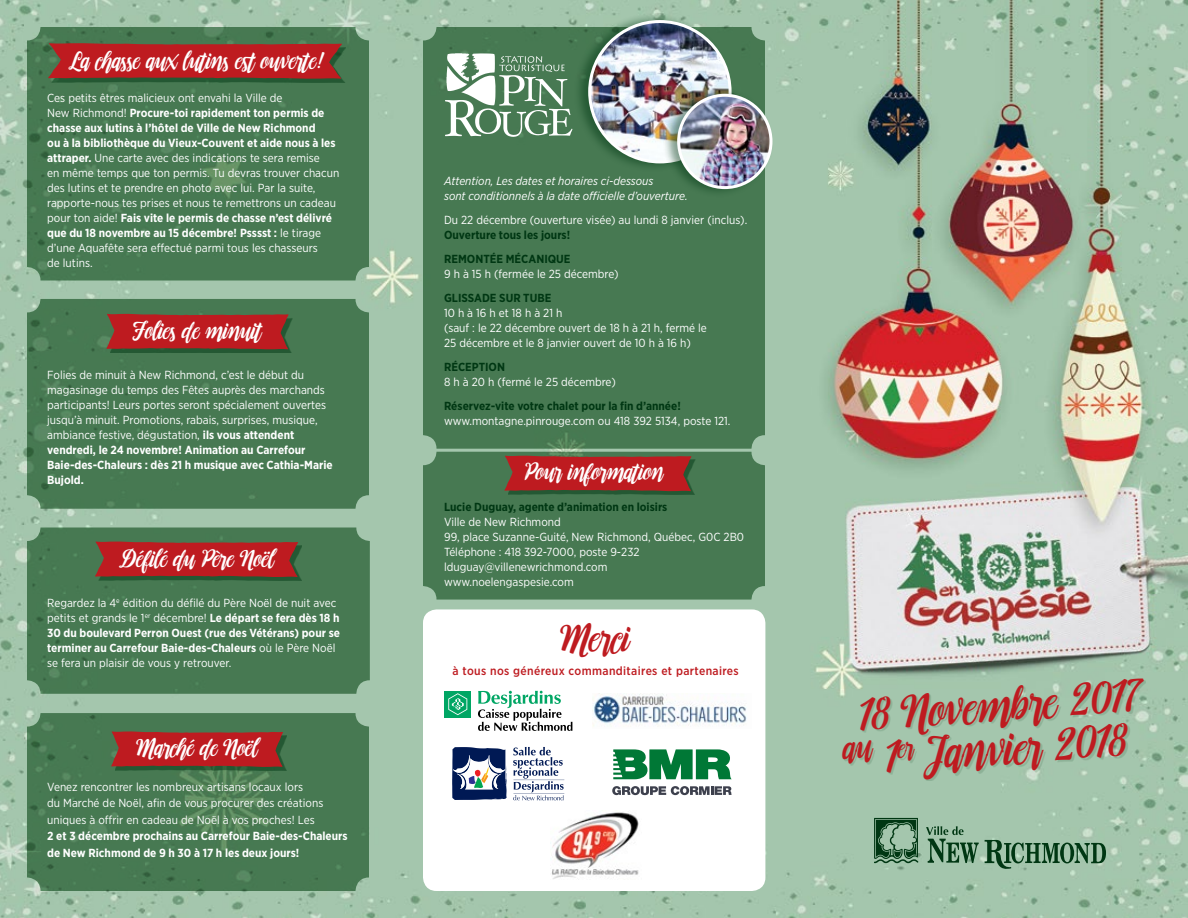
<style>
.page{position:relative;width:1188px;height:918px;background:#fff}
.page>*{position:absolute;margin:0;border:0;box-sizing:border-box;transform-origin:0 0}
.t1{font:41.7px/43.5px "Fonjava";color:#be1b20;text-align:center}
.t2{font:33px "Fonjava";color:#be1b20}
.t3{font:21px "Fonjava";color:#fff}
.t4{font:500 12px "Gotham Narrow";letter-spacing:.03em;color:#be1b20}
.t5{font:11.7px/15px "Gotham Narrow";color:#fff}
.t6{font:700 11.7px/24px "Gotham Narrow";color:#003713}
.t7{font:700 11.7px/16.5px "Gotham Narrow";color:#fff}
.t8{font:italic 11.7px/15px "Gotham Narrow";color:#fff}
.s1{font-weight:700}
.s2{font-size:41.4px}
</style>
<div class="page">
<img style="left:0;top:0;width:1188px;height:918px">
<div style="left:423px;top:27px;width:342px;height:422px;background:#477952;border-radius:14px"></div>
<div style="left:27px;top:299px;width:342px;height:210px;background:#477952;border-radius:14px"></div>
<div style="left:27px;top:27px;width:342px;height:254px;background:#477952;border-radius:14px"></div>
<svg style="left:27px;top:713px;width:342px;height:178px;background:#497a53"></svg>
<div style="left:423px;top:452px;width:342px;height:148px;background:#477952;border-radius:14px"></div>
<div style="left:423px;top:609px;width:342px;height:282px;background:#fff;border-radius:14px"></div>
<div style="left:27px;top:528px;width:343px;height:166px;background:#477952;border-radius:14px"></div>
<div style="left:445px;top:691px;width:26px;height:27px;background:#00a664"></div>
<svg style="left:448px;top:693px;width:19px;height:22px"></svg>
<svg style="left:478px;top:691px;width:94px;height:40px"></svg>
<svg style="left:513px;top:747px;width:51px;height:54px"></svg>
<svg style="left:452px;top:747px;width:55px;height:53px"></svg>
<svg style="left:926px;top:826px;width:53px;height:37px;background:#70997c"></svg>
<svg style="left:985px;top:840px;width:121px;height:30px;background:#6d9579"></svg>
<svg style="left:874px;top:818px;width:44px;height:45px;background:#578365"></svg>
<svg style="left:445px;top:53px;width:127px;height:84px"></svg>
<img style="left:592px;top:694px;width:155px;height:32px">
<img style="left:550px;top:812px;width:89px;height:67px">
<svg style="left:613px;top:749px;width:119px;height:30px"></svg>
<svg style="left:612px;top:786px;width:120px;height:9px"></svg>
<div style="left:52px;top:47px;width:294px;height:36px;background:#003713;opacity:.49"></div>
<svg style="left:48px;top:43px;width:294px;height:36px;background:#b02323"></svg>
<div style="left:110px;top:318px;width:182px;height:35px;background:#003713;opacity:.49"></div>
<svg style="left:106px;top:314px;width:183px;height:35px;background:#b32123"></svg>
<div style="left:115px;top:735px;width:172px;height:36px;background:#003713;opacity:.49"></div>
<svg style="left:111px;top:731px;width:172px;height:36px;background:#b02323"></svg>
<div style="left:508px;top:459px;width:187px;height:36px;background:#003713;opacity:.49"></div>
<svg style="left:504px;top:456px;width:187px;height:35px;background:#b32122"></svg>
<div style="left:99px;top:545px;width:203px;height:36px;background:#003713;opacity:.49"></div>
<svg style="left:95px;top:541px;width:203px;height:36px;background:#b02323"></svg>
<div style="left:573px;top:12px;width:160px;height:160px;background:#003713;opacity:.48"></div>
<img style="left:590px;top:22px;width:140px;height:140px;border-radius:70px">
<div style="left:662px;top:86px;width:112px;height:112px;background:#003713;opacity:.48"></div>
<img style="left:679px;top:95px;width:92px;height:93px;border-radius:46px">
<div style="left:677px;top:94px;width:96px;height:95px;border:3px solid #fff;border-radius:50%"></div>
<div style="left:844px;top:680px;width:302px;height:101px;background:#003713;opacity:.14"></div>
<h3 class="t3" style="left:70px;top:44px;width:257px">La chasse aux lutins est ouverte!</h3>
<p class="t5" style="left:47px;top:90px;width:294px">Ces petits êtres malicieux ont envahi la Ville de<br>New Richmond! <span class="s1">Procure-toi rapidement ton permis de chasse aux lutins à l’hôtel de Ville de New Richmond<br>ou à la bibliothèque du Vieux-Couvent et aide nous à les attraper.</span> Une carte avec des indications te sera remise<br>en même temps que ton permis. Tu devras trouver chacun des lutins et te prendre en photo avec lui. Par la suite, rapporte-nous tes prises et nous te remettrons un cadeau pour ton aide! <span class="s1">Fais vite le permis de chasse n’est délivré que du 18 novembre au 15 décembre! Psssst :</span> le tirage d’une Aquafête sera effectué parmi tous les chasseurs<br>de lutins.</p>
<h3 class="t3" style="left:133px;top:314px;width:135px">Folies de minuit</h3>
<p class="t5" style="left:47px;top:367px;width:287px">Folies de minuit à New Richmond, c’est le début du magasinage du temps des Fêtes auprès des marchands participants! Leurs portes seront spécialement ouvertes jusqu’à minuit. Promotions, rabais, surprises, musique, ambiance festive, dégustation, <span class="s1">ils vous attendent vendredi, le 24 novembre! Animation au Carrefour Baie-des-Chaleurs : dès 21 h musique avec Cathia-Marie Bujold.</span></p>
<h3 class="t3" style="left:120px;top:543px;width:156px">Défilé du Père Noël</h3>
<p class="t5" style="left:47px;top:595px;width:294px">Regardez la 4<sup>e</sup> édition du défilé du Père Noël de nuit avec petits et grands le 1<sup>er</sup> décembre! <span class="s1">Le départ se fera dès 18 h 30 du boulevard Perron Ouest (rue des Vétérans) pour se terminer au Carrefour Baie-des-Chaleurs</span> où le Père Noël se fera un plaisir de vous y retrouver.</p>
<h3 class="t3" style="left:137px;top:732px;width:123px">Marché de Noël</h3>
<p class="t5" style="left:47px;top:778px;width:278px;line-height:16.5px">Venez rencontrer les nombreux artisans locaux lors<br>du Marché de Noël, afin de vous procurer des créations uniques à offrir en cadeau de Noël à vos proches! Les</p>
<p class="t7" style="left:47px;top:828px;width:302px">2 et 3 décembre prochains au Carrefour Baie-des-Chaleurs de New Richmond de 9 h 30 à 17 h les deux jours!</p>
<p class="t8" style="left:444px;top:173px;width:245px">Attention, Les dates et horaires ci-dessous<br>sont conditionnels à la date officielle d’ouverture.</p>
<p class="t5" style="left:444px;top:212px;width:305px">Du 22 décembre (ouverture visée) au lundi 8 janvier (inclus).</p>
<p class="t6" style="left:444px;top:222px;width:128px">Ouverture tous les jours!<br>REMONTÉE MÉCANIQUE</p>
<p class="t5" style="left:444px;top:266px;width:176px">9 h à 15 h (fermée le 25 décembre)</p>
<p class="t6" style="left:444px;top:285px;width:109px">GLISSADE SUR TUBE</p>
<p class="t5" style="left:444px;top:305px;width:264px">10 h à 16 h et 18 h à 21 h<br>(sauf : le 22 décembre ouvert de 18 h à 21 h, fermé le<br>25 décembre et le 8 janvier ouvert de 10 h à 16 h)</p>
<p class="t6" style="left:444px;top:354px;width:63px">RÉCEPTION</p>
<p class="t5" style="left:444px;top:374px;width:173px">8 h à 20 h (fermé le 25 décembre)</p>
<p class="t6" style="left:444px;top:393px;width:238px">Réservez-vite votre chalet pour la fin d’année!</p>
<p class="t5" style="left:444px;top:413px;width:288px">www.montagne.pinrouge.com ou 418 392 5134, poste 121.</p>
<h3 class="t3" style="left:525px;top:456px;width:140px">Pour information</h3>
<p class="t6" style="left:444px;top:495px;width:225px">Lucie Duguay, agente d’animation en loisirs</p>
<p class="t5" style="left:444px;top:514px;width:301px">Ville de New Richmond<br>99, place Suzanne-Guité, New Richmond, Québec, G0C 2B0<br>Téléphone : 418 392-7000, poste 9-232 lduguay@villenewrichmond.com<br>www.noelengaspesie.com</p>
<h2 class="t2" style="left:561px;top:612px;width:70px">Merci</h2>
<p class="t4" style="left:453px;top:663px;width:288px">à tous nos généreux commanditaires et partenaires</p>
<h1 class="t1" style="left:840px;top:695px;width:302px;rotate:-4deg"><span class="s2">18</span> Novembre 2017 <sup>au</sup> <span class="s2">1</span><sup>er</sup> Janvier 2018</h1>
</div>
